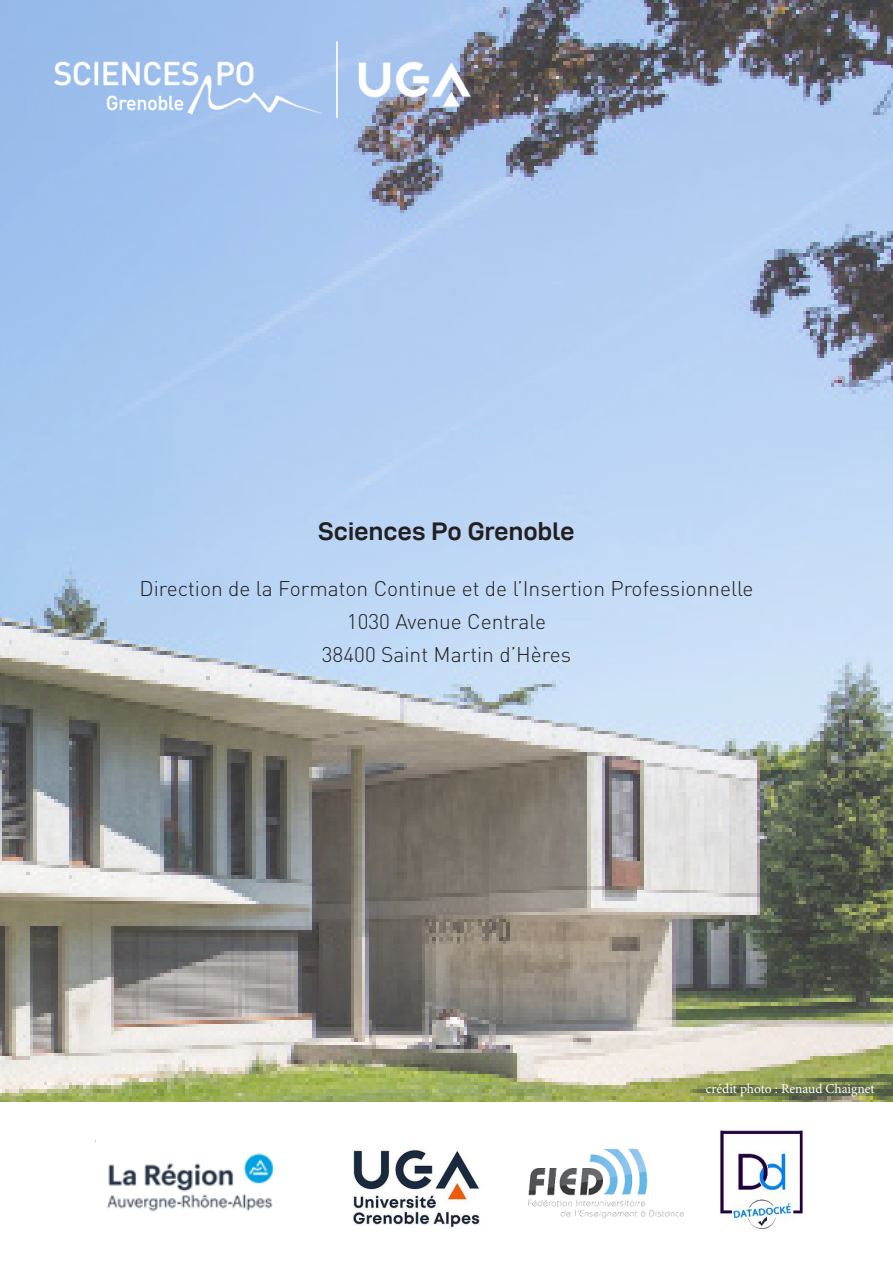
<style>
.page{position:relative;width:893px;height:1263px;background:#fff}
.page>*{position:absolute;margin:0;border:0;box-sizing:border-box;transform-origin:0 0}
.t1{font:25.5px "D DIN Exp Bold";color:#231f20}
.t2{font:300 21px "DIN Pro";color:#231f20}
.Style_de_paragraphe{font:13.5px "Minion Pro";letter-spacing:-.005em;color:#fff}
</style>
<div class="page">
<img style="left:0;top:0;width:893px;height:1101px">
<img style="left:54px;top:42px;width:417px;height:76px">
<img style="left:107px;top:1153px;width:168px;height:58px">
<img style="left:352px;top:1148px;width:128px;height:81px">
<img style="left:528px;top:1148px;width:156px;height:71px">
<img style="left:720px;top:1130px;width:83px;height:99px">
<p class="t1" style="left:318px;top:517px;width:258px">Sciences Po Grenoble</p>
<p class="t2" style="left:139px;top:574px;width:615px">Direction de la Formaton Continue et de l’Insertion Professionnelle</p>
<p class="t2" style="left:347px;top:607px;width:201px">1030 Avenue Centrale</p>
<p class="t2" style="left:322px;top:640px;width:251px">38400 Saint Martin d’Hères</p>
<p class="Style_de_paragraphe" style="left:706px;top:1080px;width:170px">crédit photo : Renaud Chaignet</p>
</div>
